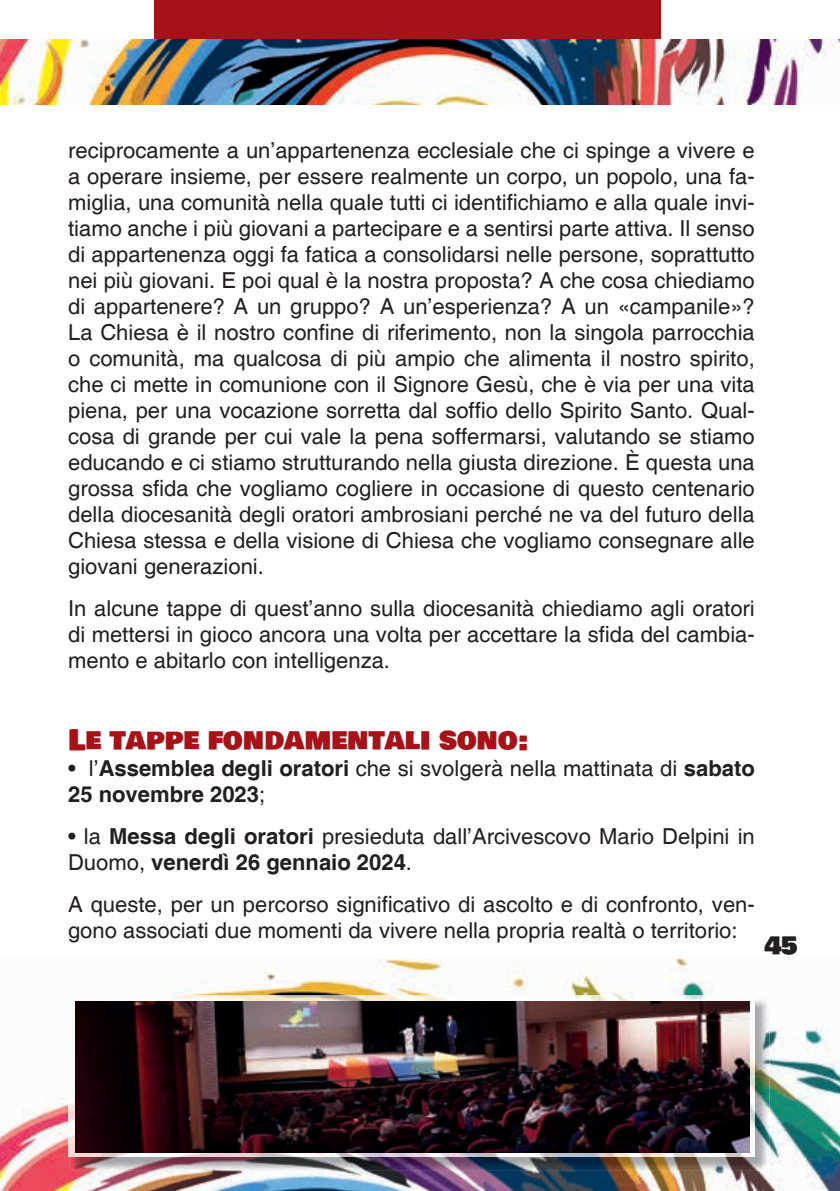
<style>
.page{position:relative;width:840px;height:1191px;background:#fff}
.page>*{position:absolute;margin:0;border:0;box-sizing:border-box;transform-origin:0 0}
.t1{font:28px "Bowlby One SC";color:#a61217}
.t2{font:24px "Bowlby One SC";color:#231f20}
.t3{font:22px/26px "Helvetica";color:#231f20;text-align:justify}
.t4{font:700 22px/26px "Helvetica";color:#231f20}
.s1{font-weight:400}
.s2{font-weight:700}
</style>
<div class="page">
<div style="left:154px;top:0;width:506px;height:61px;background:#a61217"></div>
<img style="left:0;top:40px;width:839px;height:65px">
<img style="left:0;top:958px;width:839px;height:233px">
<img style="left:70px;top:997px;width:699px;height:173px">
<img style="left:68px;top:995px;width:686px;height:162px">
<img style="left:76px;top:1001px;width:673px;height:151px">
<p class="t3" style="left:68px;top:138px;width:688px">reciprocamente a un’appartenenza ecclesiale che ci spinge a vivere e a operare insieme, per essere realmente un corpo, un popolo, una fa&shy;miglia, una comunità nella quale tutti ci identifichiamo e alla quale invi&shy;tiamo anche i più giovani a partecipare e a sentirsi parte attiva. Il senso di appartenenza oggi fa fatica a consolidarsi nelle persone, soprattutto nei più giovani. E poi qual è la nostra proposta? A che cosa chiediamo di appartenere? A un gruppo? A un’esperienza? A un «campanile»?<br>La Chiesa è il nostro confine di riferimento, non la singola parrocchia o comunità, ma qualcosa di più ampio che alimenta il nostro spirito, che ci mette in comunione con il Signore Gesù, che è via per una vita piena, per una vocazione sorretta dal soffio dello Spirito Santo. Qual&shy;cosa di grande per cui vale la pena soffermarsi, valutando se stiamo educando e ci stiamo strutturando nella giusta direzione. È questa una grossa sfida che vogliamo cogliere in occasione di questo centenario della diocesanità degli oratori ambrosiani perché ne va del futuro della Chiesa stessa e della visione di Chiesa che vogliamo consegnare alle giovani generazioni.</p>
<p class="t3" style="left:68px;top:596px;width:687px">In alcune tappe di quest’anno sulla diocesanità chiediamo agli oratori di mettersi in gioco ancora una volta per accettare la sfida del cambia&shy;mento e abitarlo con intelligenza.</p>
<p class="t1" style="left:68px;top:719px;width:461px">Le tappe fondamentali sono:</p>
<p class="t4" style="left:68px;top:756px;width:687px"><span class="s1">• l’</span>Assemblea degli oratori <span class="s1">che si svolgerà nella mattinata di</span> sabato<br>25 novembre 2023<span class="s1">;</span></p>
<p class="t3" style="left:68px;top:824px;width:687px">• la <span class="s2">Messa degli oratori</span> presieduta dall’Arcivescovo Mario Delpini in<br>Duomo, <span class="s2">venerdì 26 gennaio 2024</span>.</p>
<p class="t3" style="left:68px;top:892px;width:687px">A queste, per un percorso significativo di ascolto e di confronto, ven&shy;gono associati due momenti da vivere nella propria realtà o territorio:</p>
<p class="t2" style="left:764px;top:927px;width:35px">45</p>
</div>
